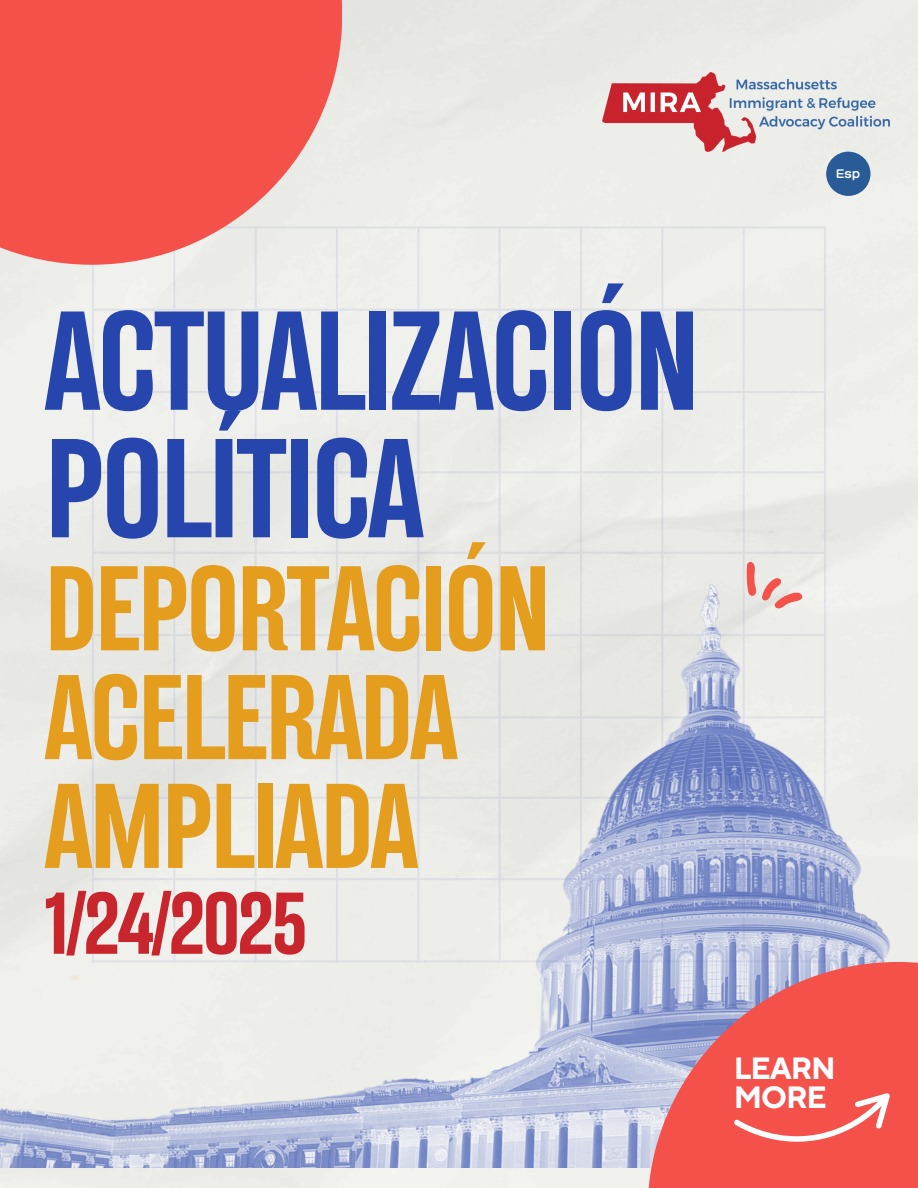
<style>
.page{position:relative;width:918px;height:1188px;background:#edede9}
.page>*{position:absolute;margin:0;border:0;box-sizing:border-box;transform-origin:0 0}
.t1{font:700 127.65px/127.5px "TT Backwards Sans";letter-spacing:-.035em;color:#2746ad}
.t2{font:700 109.2px/108.8px "TT Backwards Sans";letter-spacing:-.035em;color:#e49d1c}
.t3{font:700 79.5px "TT Backwards Sans";letter-spacing:-.035em;color:#c9252c}
.t4{font:700 30.6px/29.7px "TT Norms Pro";letter-spacing:-.035em;color:#fff}
.t5{font:300 13.65px "Hero";color:#fff}
</style>
<div class="page">
<img style="left:0;top:527px;width:918px;height:641px">
<hr style="left:92px;top:226px;width:734px;height:3px;background:#5367bd">
<hr style="left:92px;top:309px;width:734px;height:2px;background:#5367bd">
<hr style="left:92px;top:391px;width:734px;height:2px;background:#5367bd">
<hr style="left:92px;top:471px;width:734px;height:2px;background:#5367bd">
<hr style="left:92px;top:552px;width:734px;height:2px;background:#5367bd">
<hr style="left:92px;top:634px;width:734px;height:2px;background:#5367bd">
<hr style="left:92px;top:716px;width:734px;height:2px;background:#5367bd">
<hr style="left:92px;top:797px;width:734px;height:2px;background:#5367bd">
<hr style="left:92px;top:878px;width:734px;height:2px;background:#5367bd">
<hr style="left:92px;top:960px;width:734px;height:2px;background:#5367bd">
<svg style="left:824px;top:227px;width:2px;height:597px"></svg>
<svg style="left:661px;top:227px;width:2px;height:597px"></svg>
<svg style="left:580px;top:227px;width:2px;height:597px"></svg>
<svg style="left:499px;top:227px;width:2px;height:735px"></svg>
<svg style="left:417px;top:227px;width:2px;height:735px"></svg>
<svg style="left:336px;top:265px;width:2px;height:697px"></svg>
<svg style="left:255px;top:265px;width:2px;height:697px"></svg>
<svg style="left:173px;top:265px;width:2px;height:697px"></svg>
<svg style="left:92px;top:265px;width:2px;height:697px"></svg>
<img style="left:545px;top:824px;width:373px;height:364px">
<svg style="left:0;top:0;width:342px;height:265px;fill:#f5514b"></svg>
<svg style="left:743px;top:227px;width:13px;height:735px"></svg>
<svg style="left:762px;top:578px;width:40px;height:31px"></svg>
<img style="left:603px;top:72px;width:287px;height:79px">
<svg style="left:647px;top:962px;width:271px;height:226px;fill:#f5514b"></svg>
<svg style="left:734px;top:1093px;width:156px;height:48px"></svg>
<div style="left:826px;top:152px;width:44px;height:44px;background:#295b96;border-radius:50%"></div>
<p class="t1" style="left:44px;top:311px;width:658px">ACTUALIZACIÓN<br>POLÍTICA</p>
<p class="t2" style="left:44px;top:566px;width:509px">DEPORTACIÓN<br>ACELERADA<br>AMPLIADA</p>
<p class="t3" style="left:44px;top:882px;width:265px">1/24/2025</p>
<p class="t5" style="left:836px;top:165px;width:26px">Esp</p>
<p class="t4" style="left:734px;top:1054px;width:104px">LEARN<br>MORE</p>
</div>
